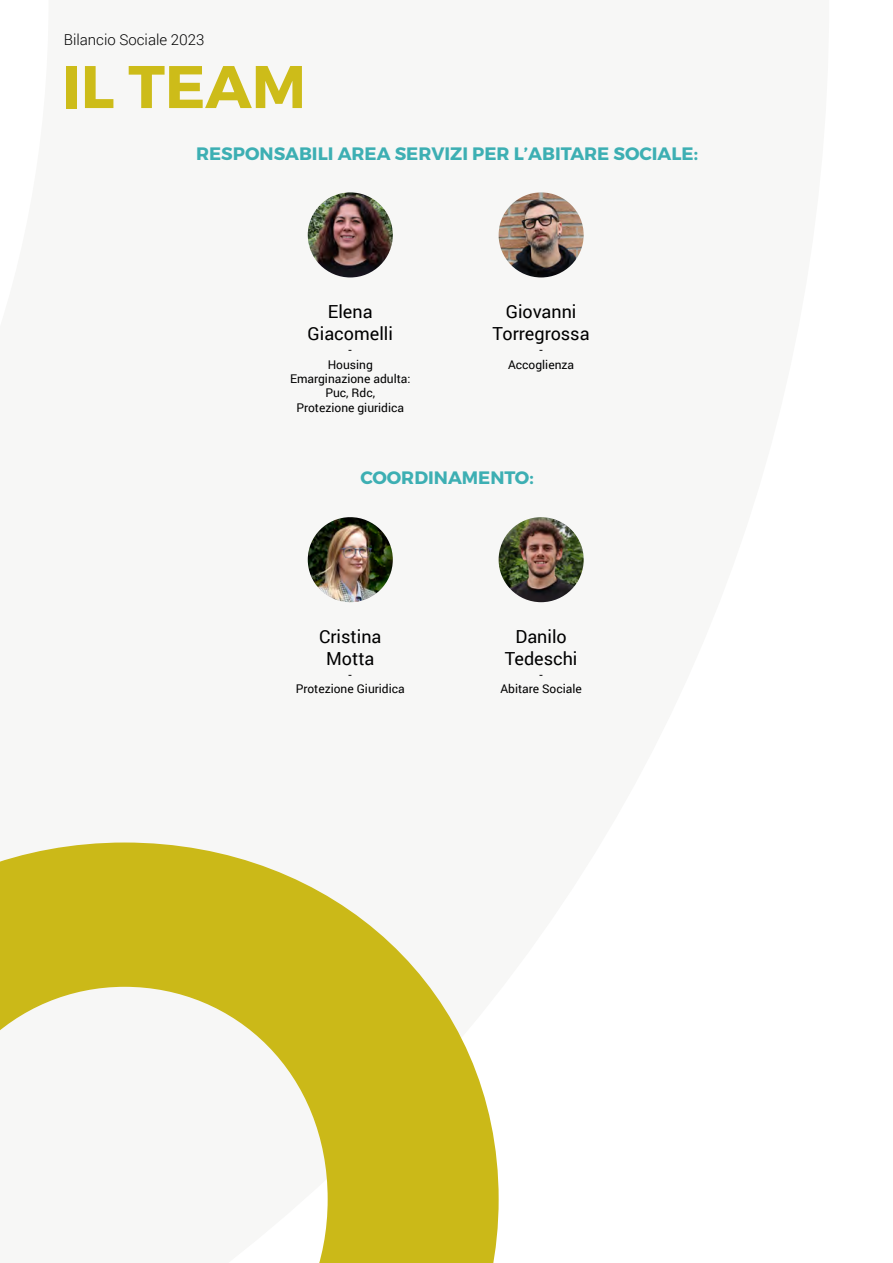
<style>
.page{position:relative;width:893px;height:1263px;background:#fff}
.page>*{position:absolute;margin:0;border:0;box-sizing:border-box;transform-origin:0 0}
.t1{font:700 60px "Montserrat";color:#cdbc19}
.t2{font:18px/21.6px "Roboto";color:#000;text-align:center}
.t3{font:700 18px "Montserrat";color:#3dafb3}
.t4{font:300 15px "Roboto";color:#000}
.t5{font:12px/14.4px "Roboto";color:#000;text-align:center}
</style>
<div class="page">
<img style="left:499px;top:517px;width:85px;height:85px;border-radius:43px">
<img style="left:499px;top:192px;width:85px;height:85px;border-radius:43px">
<img style="left:308px;top:192px;width:85px;height:85px;border-radius:43px">
<svg style="left:0;top:842px;width:499px;height:421px;fill:#f7f7f6"></svg>
<img style="left:308px;top:517px;width:85px;height:85px;border-radius:43px">
<p class="t4" style="left:64px;top:30px;width:142px">Bilancio Sociale 2023</p>
<h1 class="t1" style="left:62px;top:50px;width:246px">IL TEAM</h1>
<h2 class="t3" style="left:196px;top:142px;width:503px">RESPONSABILI AREA SERVIZI PER L’ABITARE SOCIALE:</h2>
<h2 class="t2" style="left:308px;top:300px;width:87px">Elena<br>Giacomelli</h2>
<p class="t5" style="left:290px;top:342px;width:122px">-<br>Housing<br>Emarginazione adulta:<br>Puc, Rdc,<br>Protezione giuridica</p>
<h2 class="t2" style="left:493px;top:300px;width:98px">Giovanni<br>Torregrossa</h2>
<p class="t5" style="left:508px;top:342px;width:67px">-<br>Accoglienza</p>
<h2 class="t3" style="left:360px;top:466px;width:175px">COORDINAMENTO:</h2>
<h2 class="t2" style="left:319px;top:625px;width:64px">Cristina<br>Motta</h2>
<p class="t5" style="left:296px;top:667px;width:111px">-<br>Protezione Giuridica</p>
<h2 class="t2" style="left:505px;top:625px;width:74px">Danilo<br>Tedeschi</h2>
<p class="t5" style="left:500px;top:667px;width:83px">-<br>Abitare Sociale</p>
</div>
